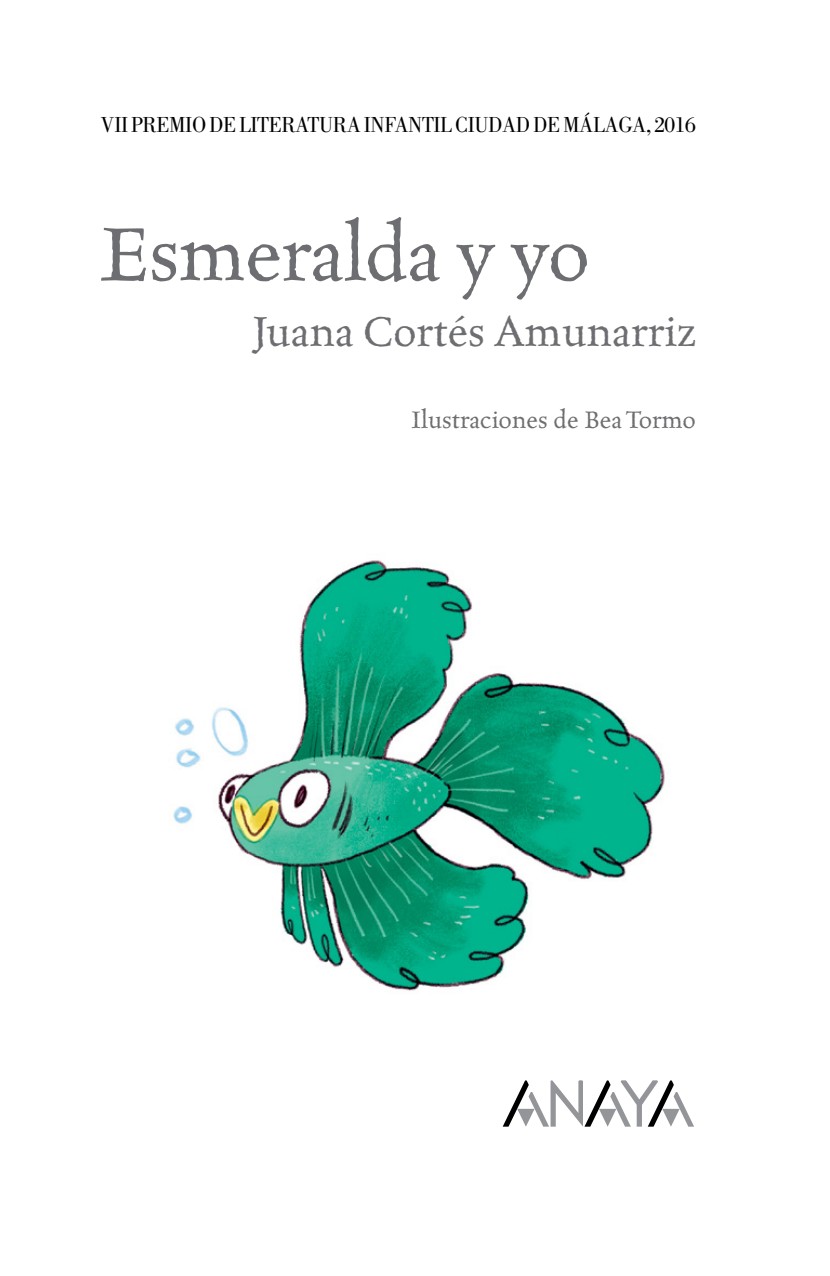
<style>
.page{position:relative;width:830px;height:1276px;background:#fff}
.page>*{position:absolute;margin:0;border:0;box-sizing:border-box;transform-origin:0 0}
.Titulo_portadilla{font:85.5px "Celestia Antiqua Std";letter-spacing:-.015em;color:#6d6e71}
.t1{font:47.25px "Celestia Antiqua Std";color:#6d6e71}
.t2{font:27px "Celestia Antiqua Std";color:#6d6e71}
.t3{font:22.5px "Bodoni Std";letter-spacing:-.02em;color:#000;scale:.95 1}
</style>
<div class="page">
<img style="left:173px;top:560px;width:492px;height:431px">
<svg style="left:503px;top:1080px;width:190px;height:46px"></svg>
<p class="t3" style="left:100px;top:112px;width:628px">VII PREMIO DE LITERATURA INFANTIL CIUDAD DE MÁLAGA, 2016</p>
<p class="Titulo_portadilla" style="left:100px;top:210px;width:490px">Esmeralda y yo</p>
<p class="t1" style="left:252px;top:307px;width:445px">Juana Cortés Amunarriz</p>
<p class="t2" style="left:411px;top:405px;width:286px">Ilustraciones de Bea Tormo</p>
</div>
